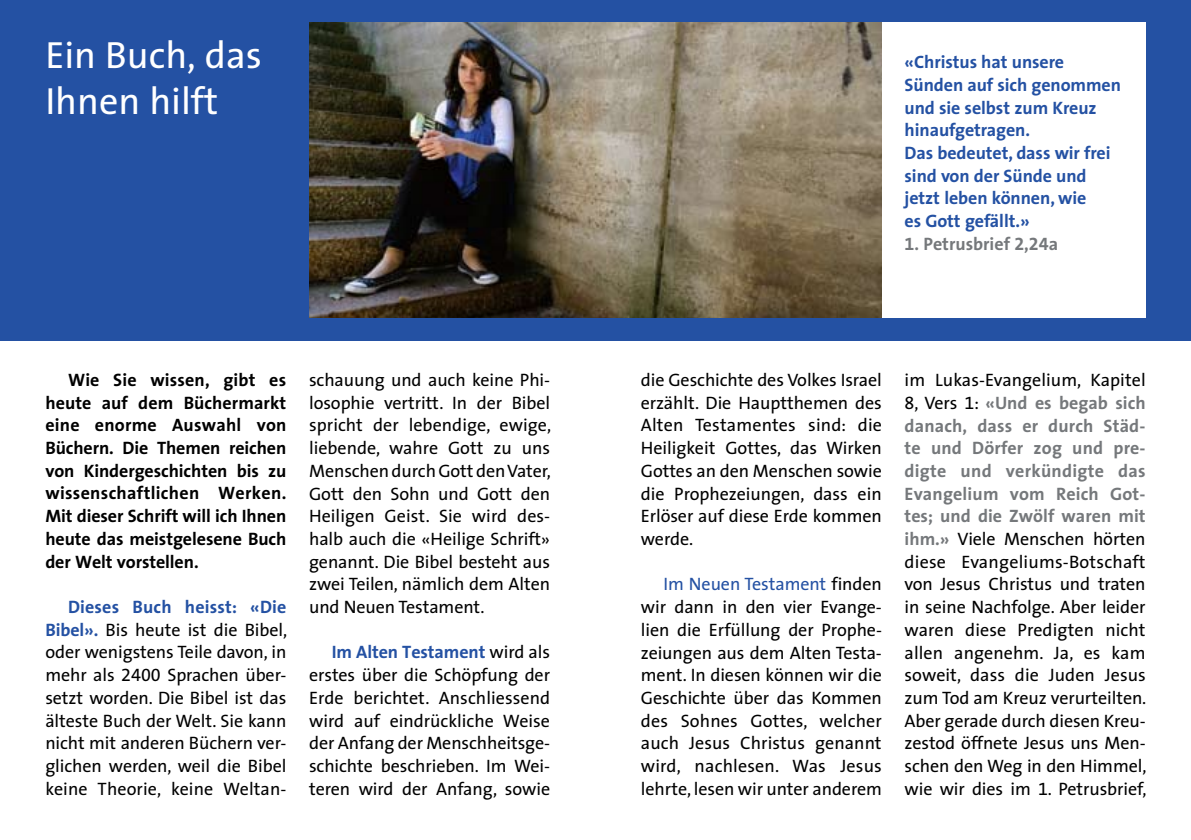
<style>
.page{position:relative;width:1191px;height:840px;background:#fff}
.page>*{position:absolute;margin:0;border:0;box-sizing:border-box;transform-origin:0 0}
.t1{font:38px/45.4px "The Sans";color:#fff}
.t2{font:18px/22.6px "The Sans";letter-spacing:-.005em;color:#000;text-align:justify}
.t3{font:700 18px/22.6px "The Sans";letter-spacing:-.005em;color:#000;text-align:justify}
.t4{font:700 18px/22.6px "The Sans";letter-spacing:-.005em;color:#2451a3}
.t5{font:700 18px "The Sans";color:#75787b}
.s1{font-weight:700;color:#2451a3}
.s2{font-family:"The Sans Expert"}
.s3{font-family:"The Sans Bold Expert";font-weight:400}
.s4{color:#2451a3}
.s5{font-weight:700;color:#75787b}
</style>
<div class="page">
<div style="left:0;top:0;width:1191px;height:340px;background:#2451a3"></div>
<img style="left:309px;top:23px;width:573px;height:294px">
<div style="left:882px;top:23px;width:263px;height:294px;background:#fff"></div>
<h1 class="t1" style="left:45px;top:31px;width:218px">Ein Buch, das<br>Ihnen hilft</h1>
<p class="t3" style="left:45px;top:368px;width:243px;text-indent:23px">Wie Sie wissen, gibt es heute auf dem Büchermarkt eine enorme Auswahl von Büchern. Die Themen reichen von Kindergeschichten bis zu wissenschaftlichen Werken.<br>Mit dieser Schrift will ich Ihnen heute das meistgelesene Buch der Welt vorstellen.</p>
<p class="t2" style="left:45px;top:594px;width:243px;text-indent:23px"><span class="s1">Dieses Buch heisst: «Die Bibel».</span> Bis heute ist die Bibel, oder wenigstens Teile davon, in mehr als <span class="s2">2400</span> Sprachen über&shy;setzt worden. Die Bibel ist das älteste Buch der Welt. Sie kann nicht mit anderen Büchern ver&shy;glichen werden, weil die Bibel keine Theorie, keine Weltan-</p>
<p class="t2" style="left:309px;top:368px;width:243px">schauung und auch keine Phi&shy;losophie vertritt. In der Bibel spricht der lebendige, ewige, liebende, wahre Gott zu uns Menschen durch Gott den Vater, Gott den Sohn und Gott den Heiligen Geist. Sie wird des&shy;halb auch die «Heilige Schrift» genannt. Die Bibel besteht aus zwei Teilen, nämlich dem Alten und Neuen Testament.</p>
<p class="t2" style="left:309px;top:640px;width:242px;text-indent:23px"><span class="s1">Im Alten Testament</span> wird als erstes über die Schöpfung der Erde berichtet. Anschliessend wird auf eindrückliche Weise der Anfang der Menschheitsge&shy;schichte beschrieben. Im Wei&shy;teren wird der Anfang, sowie</p>
<p class="t4" style="left:904px;top:50px;width:218px">«Christus hat unsere<br>Sünden auf sich genommen und sie selbst zum Kreuz hinaufgetragen.<br>Das bedeutet, dass wir frei sind von der Sünde und jetzt leben können, wie<br>es Gott gefällt.»</p>
<p class="t5" style="left:904px;top:228px;width:155px"><span class="s3">1</span>. Petrusbrief <span class="s3">2,24</span>a</p>
<p class="t2" style="left:641px;top:368px;width:243px">die Geschichte des Volkes Israel erzählt. Die Hauptthemen des Alten Testamentes sind: die Heiligkeit Gottes, das Wirken Gottes an den Menschen sowie die Prophezeiungen, dass ein Erlöser auf diese Erde kommen werde.</p>
<p class="t2" style="left:641px;top:572px;width:242px;text-indent:23px"><span class="s4">Im Neuen Testament</span> finden wir dann in den vier Evange&shy;lien die Erfüllung der Prophe&shy;zeiungen aus dem Alten Testa&shy;ment. In diesen können wir die Geschichte über das Kommen des Sohnes Gottes, welcher auch Jesus Christus genannt wird, nachlesen. Was Jesus lehrte, lesen wir unter anderem</p>
<p class="t2" style="left:904px;top:368px;width:243px">im Lukas-Evangelium, Kapitel <span class="s2">8</span>, Vers <span class="s2">1</span>: <span class="s5">«Und es begab sich danach, dass er durch Städ&shy;te und Dörfer zog und pre&shy;digte und verkündigte das Evangelium vom Reich Got&shy;tes; und die Zwölf waren mit ihm.»</span> Viele Menschen hörten diese Evangeliums-Botschaft von Jesus Christus und traten in seine Nachfolge. Aber leider waren diese Predigten nicht allen angenehm. Ja, es kam soweit, dass die Juden Jesus zum Tod am Kreuz verurteilten.<br>Aber gerade durch diesen Kreu&shy;zestod öffnete Jesus uns Men&shy;schen den Weg in den Himmel, wie wir dies im <span class="s2">1</span>. Petrusbrief,</p>
</div>
